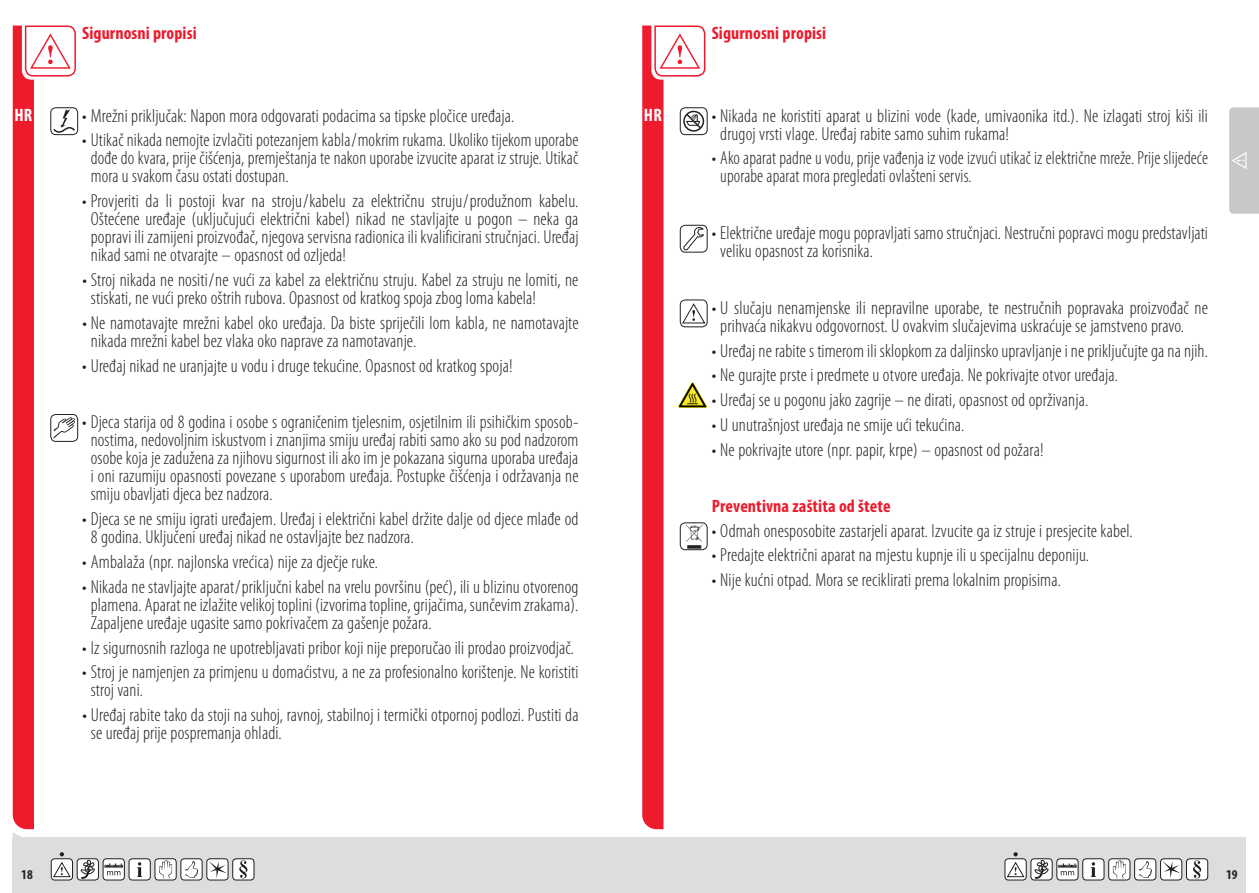
<style>
.page{position:relative;width:1259px;height:893px;background:#fff}
.page>*{position:absolute;margin:0;border:0;box-sizing:border-box;transform-origin:0 0}
.t1{font:300 condensed 18.9px/18px "Myriad Pro";letter-spacing:.005em;color:#231f20}
.t2{font:300 condensed 18.9px/18px "Myriad Pro";letter-spacing:.005em;color:#231f20;scale:.96 1}
.t3{font:700 condensed 18px "Myriad Pro";letter-spacing:.005em;color:#ee1b2d}
.t4{font:700 condensed 18px "Myriad Pro";color:#fff}
.t5{font:700 condensed 13.5px "Myriad Pro";color:#231f20}
</style>
<div class="page">
<div style="left:13px;top:838px;width:1233px;height:55px;background:#dcdddf"></div>
<div style="left:77px;top:859px;width:21px;height:21px;background:#fff;border-radius:3px"></div>
<div style="left:77px;top:858px;width:22px;height:22px;border:1px solid #231f20;border-radius:3px"></div>
<svg style="left:80px;top:859px;width:15px;height:20px"></svg>
<div style="left:103px;top:859px;width:21px;height:21px;background:#fff;border-radius:3px"></div>
<div style="left:103px;top:858px;width:22px;height:22px;border:1px solid #231f20;border-radius:3px"></div>
<svg style="left:104px;top:863px;width:19px;height:12px"></svg>
<svg style="left:51px;top:859px;width:21px;height:21px"></svg>
<div style="left:51px;top:858px;width:22px;height:22px;border:1px solid #231f20;border-radius:3px"></div>
<svg style="left:52px;top:862px;width:19px;height:15px"></svg>
<div style="left:129px;top:859px;width:21px;height:21px;background:#fff;border-radius:3px"></div>
<div style="left:129px;top:858px;width:21px;height:22px;border:1px solid #231f20;border-radius:3px"></div>
<svg style="left:137px;top:862px;width:5px;height:15px"></svg>
<div style="left:181px;top:859px;width:21px;height:21px;background:#fff;border-radius:3px"></div>
<div style="left:181px;top:858px;width:21px;height:22px;border:1px solid #231f20;border-radius:3px"></div>
<svg style="left:185px;top:861px;width:13px;height:17px"></svg>
<div style="left:233px;top:859px;width:21px;height:21px;background:#fff;border-radius:3px"></div>
<div style="left:232px;top:858px;width:22px;height:22px;border:1px solid #231f20;border-radius:3px"></div>
<svg style="left:239px;top:860px;width:8px;height:18px"></svg>
<div style="left:207px;top:859px;width:21px;height:21px;background:#fff;border-radius:3px"></div>
<div style="left:207px;top:858px;width:21px;height:22px;border:1px solid #231f20;border-radius:3px"></div>
<svg style="left:208px;top:861px;width:19px;height:17px"></svg>
<div style="left:155px;top:859px;width:21px;height:21px;background:#fff;border-radius:3px"></div>
<div style="left:155px;top:858px;width:21px;height:22px;border:1px solid #231f20;border-radius:3px"></div>
<svg style="left:159px;top:860px;width:13px;height:19px"></svg>
<div style="left:1031px;top:859px;width:21px;height:21px;background:#fff;border-radius:3px"></div>
<div style="left:1030px;top:858px;width:22px;height:22px;border:1px solid #231f20;border-radius:3px"></div>
<svg style="left:1034px;top:859px;width:14px;height:20px"></svg>
<div style="left:1056px;top:859px;width:22px;height:21px;background:#fff;border-radius:3px"></div>
<div style="left:1056px;top:858px;width:22px;height:22px;border:1px solid #231f20;border-radius:3px"></div>
<svg style="left:1058px;top:863px;width:19px;height:12px"></svg>
<svg style="left:1005px;top:859px;width:21px;height:21px"></svg>
<div style="left:1004px;top:858px;width:22px;height:22px;border:1px solid #231f20;border-radius:3px"></div>
<svg style="left:1006px;top:862px;width:19px;height:15px"></svg>
<div style="left:1082px;top:859px;width:22px;height:21px;background:#fff;border-radius:3px"></div>
<div style="left:1082px;top:858px;width:22px;height:22px;border:1px solid #231f20;border-radius:3px"></div>
<svg style="left:1090px;top:862px;width:6px;height:15px"></svg>
<div style="left:1134px;top:859px;width:22px;height:21px;background:#fff;border-radius:3px"></div>
<div style="left:1134px;top:858px;width:22px;height:22px;border:1px solid #231f20;border-radius:3px"></div>
<svg style="left:1138px;top:861px;width:14px;height:17px"></svg>
<div style="left:1186px;top:859px;width:21px;height:21px;background:#fff;border-radius:3px"></div>
<div style="left:1186px;top:858px;width:22px;height:22px;border:1px solid #231f20;border-radius:3px"></div>
<svg style="left:1193px;top:860px;width:8px;height:18px"></svg>
<div style="left:1160px;top:859px;width:21px;height:21px;background:#fff;border-radius:3px"></div>
<div style="left:1160px;top:858px;width:22px;height:22px;border:1px solid #231f20;border-radius:3px"></div>
<svg style="left:1162px;top:861px;width:18px;height:17px"></svg>
<div style="left:1108px;top:859px;width:22px;height:21px;background:#fff;border-radius:3px"></div>
<div style="left:1108px;top:858px;width:22px;height:22px;border:1px solid #231f20;border-radius:3px"></div>
<svg style="left:1112px;top:860px;width:13px;height:19px"></svg>
<svg style="left:1229px;top:107px;width:30px;height:107px;background:#c8c9cb"></svg>
<svg style="left:1013px;top:852px;width:4px;height:4px"></svg>
<svg style="left:60px;top:852px;width:4px;height:4px"></svg>
<div style="left:680px;top:107px;width:27px;height:28px;border:1px solid #231f20;border-radius:5px"></div>
<div style="left:680px;top:225px;width:27px;height:28px;border:1px solid #231f20;border-radius:5px"></div>
<div style="left:680px;top:300px;width:27px;height:27px;border:1px solid #231f20;border-radius:5px"></div>
<svg style="left:642px;top:25px;width:64px;height:804px"></svg>
<div style="left:50px;top:107px;width:28px;height:28px;border:1px solid #231f20;border-radius:5px"></div>
<div style="left:50px;top:414px;width:28px;height:28px;border:1px solid #231f20;border-radius:5px"></div>
<svg style="left:13px;top:25px;width:64px;height:813px"></svg>
<img style="left:680px;top:523px;width:27px;height:27px">
<div style="left:680px;top:522px;width:27px;height:28px;border:1px solid #231f20;border-radius:5px"></div>
<img style="left:679px;top:383px;width:27px;height:24px">
<p class="t3" style="left:82px;top:23px;width:116px">Sigurnosni propisi</p>
<p class="t3" style="left:712px;top:23px;width:116px">Sigurnosni propisi</p>
<p class="t1" style="left:82px;top:107px;width:433px">• Mrežni priključak: Napon mora odgovarati podacima sa tipske pločice uređaja.</p>
<p class="t1" style="left:91px;top:132px;width:489px;text-align:justify;text-indent:-9px">• Utikač nikada nemojte izvlačiti potezanjem kabla/mokrim rukama. Ukoliko tijekom uporabe dođe do kvara, prije čišćenja, premještanja te nakon uporabe izvucite aparat iz struje. Utikač mora u svakom času ostati dostupan.</p>
<p class="t1" style="left:91px;top:192px;width:489px;text-align:justify;text-indent:-9px">• Provjeriti da li postoji kvar na stroju/kabelu za električnu struju/produžnom kabelu.<br>Oštećene uređaje (uključujući električni kabel) nikad ne stavljajte u pogon – neka ga popravi ili zamijeni proizvođač, njegova servisna radionica ili kvalificirani stručnjaci. Uređaj nikad sami ne otvarajte – opasnost od ozljeda!</p>
<p class="t1" style="left:91px;top:271px;width:489px;text-indent:-9px">• Stroj nikada ne nositi/ne vući za kabel za električnu struju. Kabel za struju ne lomiti, ne stiskati, ne vući preko oštrih rubova. Opasnost od kratkog spoja zbog loma kabela!</p>
<p class="t1" style="left:91px;top:314px;width:489px;text-indent:-9px">• Ne namotavajte mrežni kabel oko uređaja. Da biste spriječili lom kabla, ne namotavajte nikada mrežni kabel bez vlaka oko naprave za namotavanje.</p>
<p class="t4" style="left:14px;top:105px;width:19px">HR</p>
<p class="t4" style="left:644px;top:105px;width:19px">HR</p>
<p class="t1" style="left:82px;top:357px;width:432px">• Uređaj nikad ne uranjajte u vodu i druge tekućine. Opasnost od kratkog spoja!</p>
<p class="t1" style="left:91px;top:413px;width:489px;text-align:justify;text-indent:-8px">• Djeca starija od 8 godina i osobe s ograničenim tjelesnim, osjetilnim ili psihičkim sposob&shy;nostima, nedovoljnim iskustvom i znanjima smiju uređaj rabiti samo ako su pod nadzorom osobe koja je zadužena za njihovu sigurnost ili ako im je pokazana sigurna uporaba uređaja i oni razumiju opasnosti povezane s uporabom uređaja. Postupke čišćenja i održavanja ne smiju obavljati djeca bez nadzora.</p>
<p class="t1" style="left:91px;top:510px;width:489px;text-indent:-9px">• Djeca se ne smiju igrati uređajem. Uređaj i električni kabel držite dalje od djece mlađe od<br>8 godina. Uključeni uređaj nikad ne ostavljajte bez nadzora.</p>
<p class="t1" style="left:82px;top:553px;width:297px">• Ambalaža (npr. najlonska vrećica) nije za dječje ruke.</p>
<p class="t1" style="left:91px;top:578px;width:489px;text-align:justify;text-indent:-9px">• Nikada ne stavljajte aparat/priključni kabel na vrelu površinu (peć), ili u blizinu otvorenog plamena. Aparat ne izlažite velikoj toplini (izvorima topline, grijačima, sunčevim zrakama).<br>Zapaljene uređaje ugasite samo pokrivačem za gašenje požara.</p>
<p class="t1" style="left:82px;top:639px;width:493px">• Iz sigurnosnih razloga ne upotrebljavati pribor koji nije preporučao ili prodao proizvodjač.</p>
<p class="t1" style="left:91px;top:663px;width:489px;text-indent:-8px">• Stroj je namjenjen za primjenu u domaćistvu, a ne za profesionalno korištenje. Ne koristiti stroj vani.</p>
<p class="t1" style="left:91px;top:706px;width:489px;text-indent:-9px">• Uređaj rabite tako da stoji na suhoj, ravnoj, stabilnoj i termički otpornoj podlozi. Pustiti da se uređaj prije pospremanja ohladi.</p>
<p class="t1" style="left:720px;top:107px;width:489px;text-indent:-9px">• Nikada ne koristiti aparat u blizini vode (kade, umivaonika itd.). Ne izlagati stroj kiši ili drugoj vrsti vlage. Uređaj rabite samo suhim rukama!</p>
<p class="t2" style="left:720px;top:150px;width:509px;text-indent:-9px">• Ako aparat padne u vodu, prije vađenja iz vode izvući utikač iz električne mreže. Prije slijedeće uporabe aparat mora pregledati ovlašteni servis.</p>
<p class="t1" style="left:720px;top:224px;width:489px;text-indent:-8px">• Električne uređaje mogu popravljati samo stručnjaci. Nestručni popravci mogu predstavljati veliku opasnost za korisnika.</p>
<p class="t1" style="left:720px;top:299px;width:489px;text-indent:-8px">• U slučaju nenamjenske ili nepravilne uporabe, te nestručnih popravaka proizvođač ne prihvaća nikakvu odgovornost. U ovakvim slučajevima uskraćuje se jamstveno pravo.</p>
<p class="t1" style="left:712px;top:342px;width:498px">• Uređaj ne rabite s timerom ili sklopkom za daljinsko upravljanje i ne priključujte ga na njih.</p>
<p class="t1" style="left:712px;top:367px;width:407px">• Ne gurajte prste i predmete u otvore uređaja. Ne pokrivajte otvor uređaja.</p>
<p class="t1" style="left:712px;top:416px;width:254px">• U unutrašnjost uređaja ne smije ući tekućina.</p>
<p class="t1" style="left:712px;top:391px;width:378px">• Uređaj se u pogonu jako zagrije – ne dirati, opasnost od oprživanja.</p>
<p class="t1" style="left:712px;top:441px;width:333px">• Ne pokrivajte utore (npr. papir, krpe) – opasnost od požara!</p>
<p class="t3" style="left:712px;top:496px;width:180px">Preventivna zaštita od štete</p>
<p class="t1" style="left:712px;top:522px;width:422px">• Odmah onesposobite zastarjeli aparat. Izvucite ga iz struje i presjecite kabel.</p>
<p class="t1" style="left:712px;top:547px;width:379px">• Predajte električni aparat na mjestu kupnje ili u specijalnu deponiju.</p>
<p class="t1" style="left:712px;top:571px;width:351px">• Nije kućni otpad. Mora se reciklirati prema lokalnim propisima.</p>
<p class="t5" style="left:21px;top:867px;width:13px">18</p>
<p class="t5" style="left:1226px;top:867px;width:13px">19</p>
</div>
